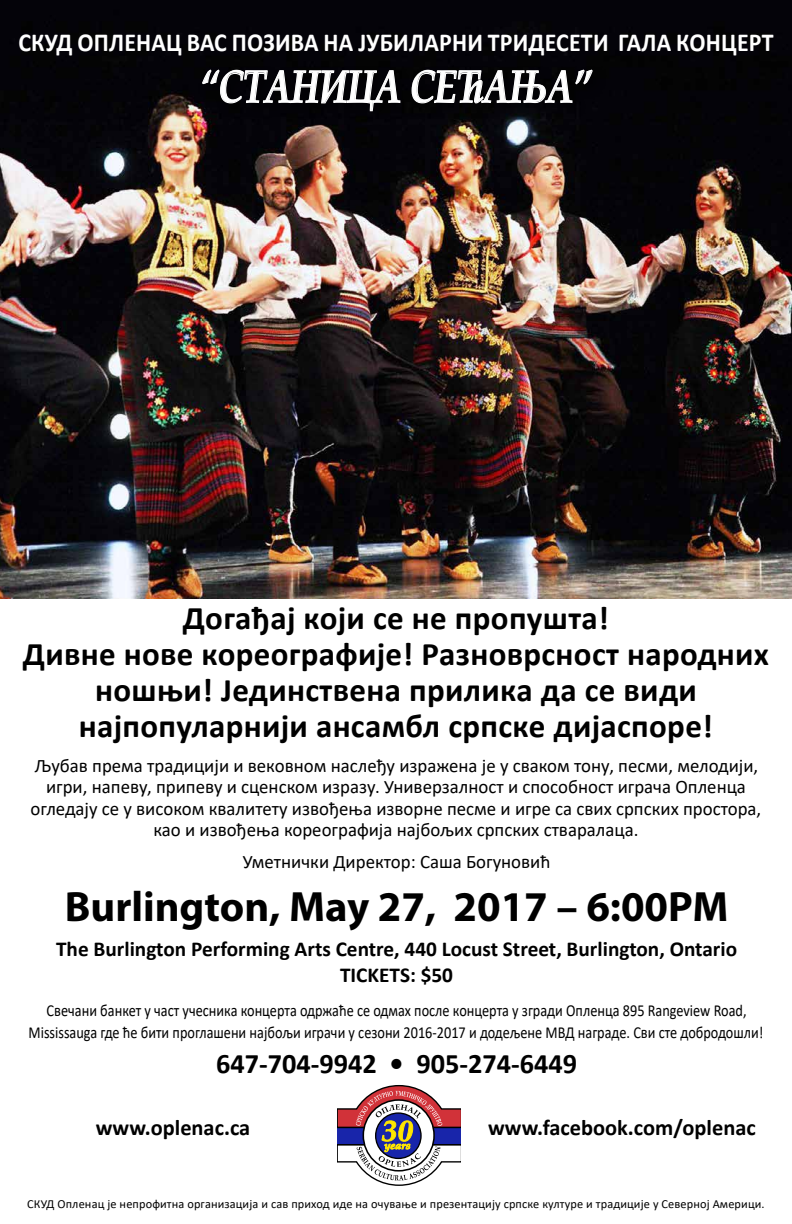
<style>
.page{position:relative;width:792px;height:1224px;background:#fff}
.page>*{position:absolute;margin:0;border:0;box-sizing:border-box;transform-origin:0 0}
.t1{font:italic 700 45.9px "Book Antiqua";letter-spacing:-.01em;color:#fff;scale:.8 1}
.t2{font:700 42.5px "Myriad Pro";color:#000}
.t3{font:700 33px/36px "Calibri";letter-spacing:.01em;color:#000;text-align:center}
.t4{font:700 28.3px "Calibri";color:#000}
.t5{font:700 26px "Calibri";letter-spacing:.01em;color:#fff;scale:.92 1}
.t6{font:700 22.4px "Calibri";color:#000}
.t7{font:700 21.3px/26.2px "Calibri";color:#000;text-align:center}
.t8{font:19px/21.3px "Calibri";color:#000;text-align:center}
.t9{font:16.8px/21.3px "Calibri";color:#000;text-align:center;scale:.85 1}
.t10{font:12.3px "Calibri";letter-spacing:.01em;color:#000}
</style>
<div class="page">
<svg style="left:337px;top:1085px;width:124px;height:101px"></svg>
<img style="left:0;top:0;width:792px;height:598px">
<div style="left:198px;top:65px;width:409px;height:61px;background:#040308"></div>
<svg style="left:201px;top:69px;width:200px;height:99px"></svg>
<svg style="left:411px;top:69px;width:182px;height:35px"></svg>
<h3 class="t5" style="left:18px;top:24px;width:822px">СКУД ОПЛЕНАЦ ВАС ПОЗИВА НА ЈУБИЛАРНИ ТРИДЕСЕТИ ГАЛА КОНЦЕРТ</h3>
<h1 class="t1" style="left:200px;top:55px;width:491px">“СТАНИЦА СЕЋАЊА”</h1>
<h3 class="t3" style="left:23px;top:599px;width:748px">Догађај који се не пропушта!<br>Дивне нове кореографије! Разноврсност народних ношњи! Јединствена прилика да се види најпопуларнији ансамбл српске дијаспоре!</h3>
<p class="t8" style="left:31px;top:755px;width:732px">Љубав према традицији и вековном наслеђу изражена је у сваком тону, песми, мелодији, игри, напеву, припеву и сценском изразу. Универзалност и способност играча Опленца огледају се у високом квалитету извођења изворне песме и игре са свих српских простора, као и извођења кореографија најбољих српских стваралаца.</p>
<p class="t8" style="left:243px;top:851px;width:309px">Уметнички Директор: Саша Богуновић</p>
<h2 class="t2" style="left:65px;top:879px;width:665px">Burlington, May 27, 2017 – 6:00PM</h2>
<p class="t7" style="left:56px;top:936px;width:683px">The Burlington Performing Arts Centre, 440 Locust Street, Burlington, Ontario<br>TICKETS: $50</p>
<p class="t9" style="left:29px;top:1000px;width:866px">Свечани банкет у част учесника концерта одржаће се одмах после концерта у згради Опленца 895 Rangeview Road,<br>Mississauga где ће бити проглашени најбољи играчи у сезони 2016-2017 и додељене МВД награде. Сви сте добродошли!</p>
<h3 class="t4" style="left:216px;top:1044px;width:363px">647-704-9942 • 905-274-6449</h3>
<p class="t6" style="left:96px;top:1112px;width:156px">www.oplenac.ca</p>
<p class="t6" style="left:488px;top:1112px;width:269px">www.facebook.com/oplenac</p>
<p class="t10" style="left:27px;top:1195px;width:739px">СКУД Опленац је непрофитна организација и сав приход иде на очување и презентацију српске културе и традиције у Северној Америци.</p>
</div>
